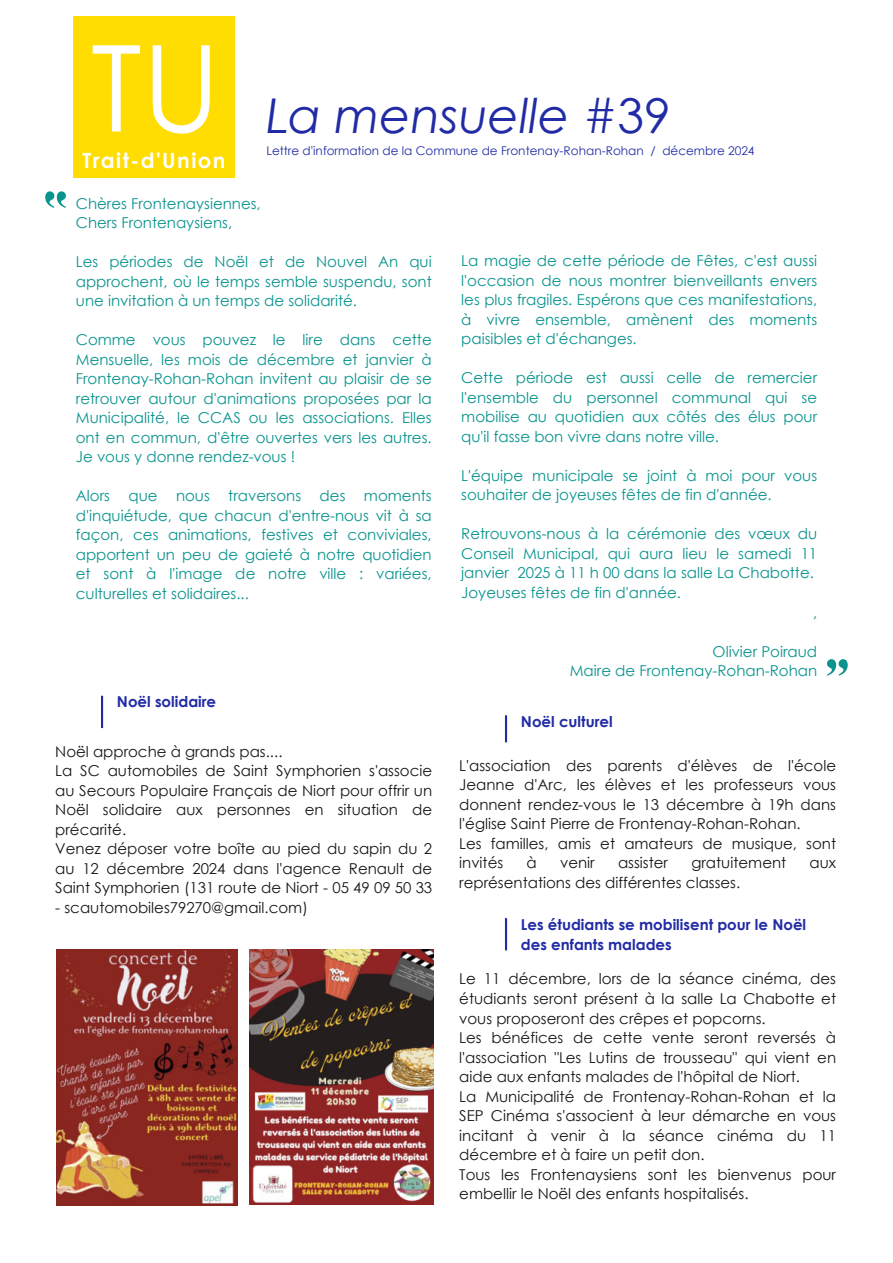
<style>
.page{position:relative;width:893px;height:1263px;background:#fff}
.page>*{position:absolute;margin:0;border:0;box-sizing:border-box;transform-origin:0 0}
.t1{font:120px "Century Gothic";color:#fff}
.t2{font:60px "Engravers";color:#09948e}
.t3{font:italic 48px "Century Gothic";color:#212ba5}
.t4{font:700 21px "Century Gothic";letter-spacing:.07em;color:#fff}
.t5{font:15px/19.5px "Century Gothic";color:#09948e;text-align:justify}
.t6{font:15px/19.5px "Century Gothic";color:#181715}
.t7{font:700 15px/19.5px "Century Gothic";color:#212ba5}
.t8{font:12px "Century Gothic";color:#212ba5}
.s1{font-style:normal}
</style>
<div class="page">
<div style="left:74px;top:16px;width:161px;height:162px;background:#fd0"></div>
<hr style="left:505px;top:715px;width:2px;height:27px;background:#212ba5">
<hr style="left:101px;top:696px;width:2px;height:32px;background:#212ba5">
<img style="left:249px;top:949px;width:184px;height:256px">
<img style="left:57px;top:950px;width:181px;height:256px">
<hr style="left:505px;top:918px;width:2px;height:32px;background:#212ba5">
<h1 class="t1" style="left:91px;top:38px;width:131px">TU</h1>
<h3 class="t4" style="left:82px;top:150px;width:145px">Trait-d'Union</h3>
<h3 class="t3" style="left:266px;top:88px;width:406px">La mensuelle <span class="s1">#39</span></h3>
<p class="t8" style="left:266px;top:146px;width:490px">Lettre d'information de la Commune de Frontenay-Rohan-Rohan / décembre 2024</p>
<p class="t5" style="left:76px;top:194px;width:186px">Chères Frontenaysiennes,<br>Chers Frontenaysiens,</p>
<p class="t5" style="left:76px;top:253px;width:357px">Les périodes de Noël et de Nouvel An qui approchent, où le temps semble suspendu, sont une invitation à un temps de solidarité.</p>
<p class="t5" style="left:76px;top:331px;width:357px">Comme vous pouvez le lire dans cette Mensuelle, les mois de décembre et janvier à Frontenay-Rohan-Rohan invitent au plaisir de se retrouver autour d'animations proposées par la Municipalité, le CCAS ou les associations. Elles ont en commun, d'être ouvertes vers les autres.<br>Je vous y donne rendez-vous !</p>
<p class="t5" style="left:76px;top:487px;width:357px">Alors que nous traversons des moments d'inquiétude, que chacun d'entre-nous vit à sa façon, ces animations, festives et conviviales, apportent un peu de gaieté à notre quotidien et sont à l'image de notre ville : variées, culturelles et solidaires...</p>
<p class="t5" style="left:461px;top:252px;width:357px">La magie de cette période de Fêtes, c'est aussi l'occasion de nous montrer bienveillants envers les plus fragiles. Espérons que ces manifestations, à vivre ensemble, amènent des moments paisibles et d'échanges.</p>
<p class="t5" style="left:461px;top:369px;width:357px">Cette période est aussi celle de remercier l'ensemble du personnel communal qui se mobilise au quotidien aux côtés des élus pour qu'il fasse bon vivre dans notre ville.</p>
<p class="t5" style="left:461px;top:467px;width:357px">L'équipe municipale se joint à moi pour vous souhaiter de joyeuses fêtes de fin d'année.</p>
<p class="t5" style="left:461px;top:525px;width:357px">Retrouvons-nous à la cérémonie des vœux du</p>
<p class="t5" style="left:461px;top:545px;width:357px">Conseil Municipal, qui aura lieu le samedi 11</p>
<p class="t5" style="left:461px;top:564px;width:354px">janvier 2025 à 11 h 00 dans la salle La Chabotte.</p>
<p class="t5" style="left:461px;top:584px;width:221px">Joyeuses fêtes de fin d'année.</p>
<p class="t5" style="left:813px;top:603px;width:6px">,</p>
<p class="t5" style="left:570px;top:642px;width:249px;text-align:right">Olivier Poiraud<br>Maire de Frontenay-Rohan-Rohan</p>
<h2 class="t2" style="left:820px;top:645px;width:37px">"</h2>
<p class="t7" style="left:117px;top:693px;width:101px">Noël solidaire</p>
<p class="t6" style="left:55px;top:742px;width:378px">Noël approche à grands pas....<br>La SC automobiles de Saint Symphorien s'associe au Secours Populaire Français de Niort pour offrir un Noël solidaire aux personnes en situation de précarité.<br>Venez déposer votre boîte au pied du sapin du 2 au 12 décembre 2024 dans l'agence Renault de Saint Symphorien (131 route de Niort - 05 49 09 50 33</p>
<p class="t6" style="left:55px;top:898px;width:254px">- scautomobiles79270@gmail.com)</p>
<p class="t7" style="left:521px;top:712px;width:93px">Noël culturel</p>
<p class="t6" style="left:459px;top:756px;width:378px">L'association des parents d'élèves de l'école Jeanne d'Arc, les élèves et les professeurs vous donnent rendez-vous le 13 décembre à 19h dans l'église Saint Pierre de Frontenay-Rohan-Rohan.<br>Les familles, amis et amateurs de musique, sont invités</p>
<p class="t6" style="left:527px;top:854px;width:12px">à</p>
<p class="t6" style="left:560px;top:854px;width:36px">venir</p>
<p class="t6" style="left:618px;top:854px;width:52px">assister</p>
<p class="t6" style="left:691px;top:854px;width:96px">gratuitement</p>
<p class="t6" style="left:810px;top:854px;width:28px">aux</p>
<p class="t6" style="left:459px;top:873px;width:283px">représentations des différentes classes.</p>
<p class="t7" style="left:521px;top:916px;width:287px">Les étudiants se mobilisent pour le Noël des enfants malades</p>
<p class="t6" style="left:459px;top:970px;width:378px">Le 11 décembre, lors de la séance cinéma, des étudiants seront présent à la salle La Chabotte et vous proposeront des crêpes et popcorns.<br>Les bénéfices de cette vente seront reversés à l'association "Les Lutins de trousseau" qui vient en aide aux enfants malades de l'hôpital de Niort.<br>La Municipalité de Frontenay-Rohan-Rohan et la SEP Cinéma s'associent à leur démarche en vous incitant à venir à la séance cinéma du 11 décembre et à faire un petit don.<br>Tous les Frontenaysiens sont les bienvenus pour embellir le Noël des enfants hospitalisés.</p>
</div>
